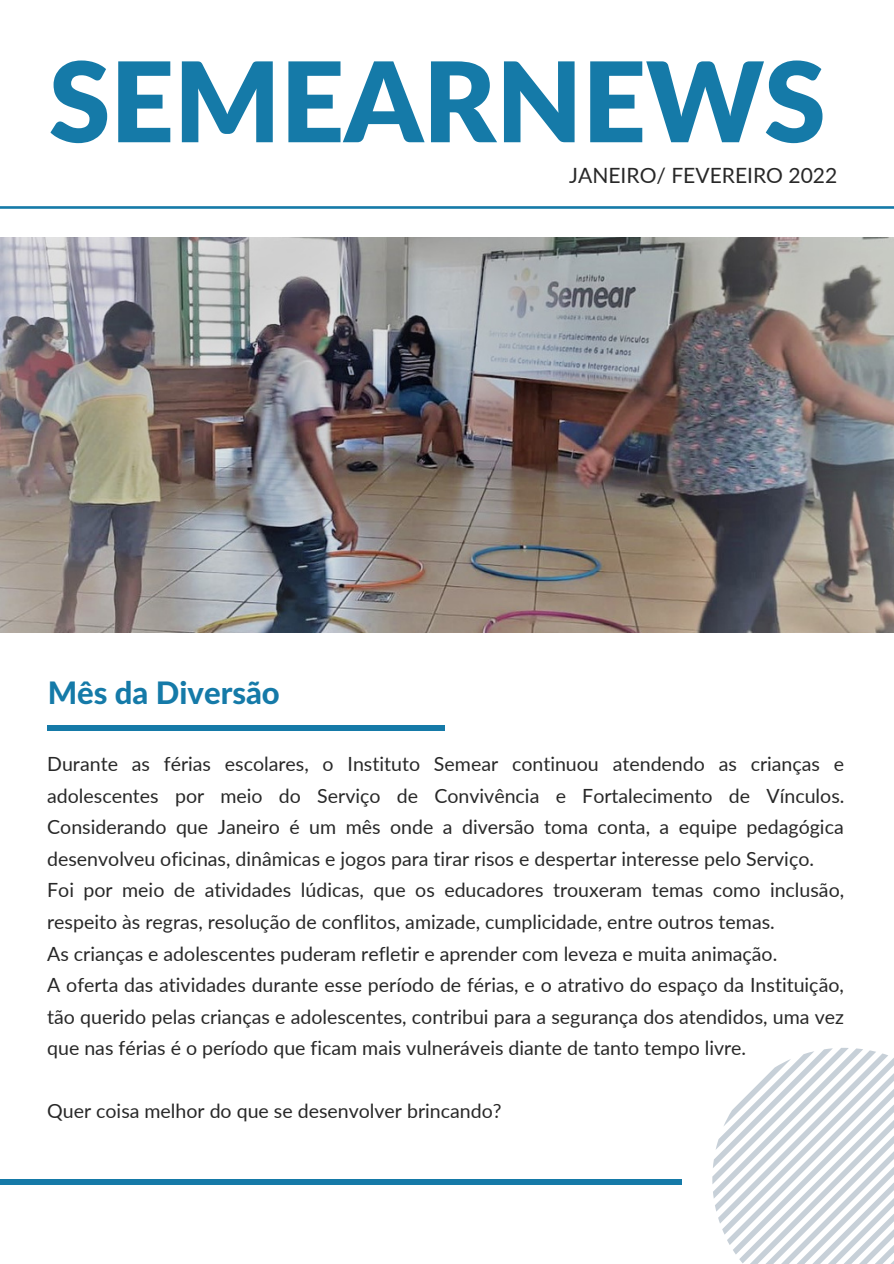
<style>
.page{position:relative;width:894px;height:1264px;background:#fff}
.page>*{position:absolute;margin:0;border:0;box-sizing:border-box;transform-origin:0 0}
.t1{font:900 111px "Lato Latin";color:#157aa8}
.t2{font:800 31.05px "Lato Latin";color:#157aa8}
.t3{font:21px "Lato";color:#282828}
.t4{font:19.5px/31.5px "Lato";color:#282828;text-align:justify}
</style>
<div class="page">
<svg style="left:0;top:206px;width:893px;height:3px;background:#318ab2"></svg>
<img style="left:0;top:237px;width:893px;height:395px">
<div style="left:47px;top:725px;width:397px;height:5px;background:#157aa8"></div>
<svg style="left:712px;top:1048px;width:181px;height:215px"></svg>
<div style="left:0;top:1179px;width:681px;height:5px;background:#157aa8"></div>
<p class="t1" style="left:49px;top:53px;width:778px">SEMEARNEWS</p>
<p class="t3" style="left:569px;top:162px;width:269px">JANEIRO/ FEVEREIRO 2022</p>
<p class="t2" style="left:48px;top:679px;width:233px">Mês da Diversão</p>
<p class="t4" style="left:47px;top:748px;width:798px">Durante as férias escolares, o Instituto Semear continuou atendendo as crianças e adolescentes por meio do Serviço de Convivência e Fortalecimento de Vínculos.<br>Considerando que Janeiro é um mês onde a diversão toma conta, a equipe pedagógica desenvolveu oficinas, dinâmicas e jogos para tirar risos e despertar interesse pelo Serviço.</p>
<p class="t4" style="left:47px;top:874px;width:798px">Foi por meio de atividades lúdicas, que os educadores trouxeram temas como inclusão, respeito às regras, resolução de conflitos, amizade, cumplicidade, entre outros temas.</p>
<p class="t4" style="left:47px;top:937px;width:731px">As crianças e adolescentes puderam refletir e aprender com leveza e muita animação.</p>
<p class="t4" style="left:47px;top:968px;width:798px">A oferta das atividades durante esse período de férias, e o atrativo do espaço da Instituição, tão querido pelas crianças e adolescentes, contribui para a segurança dos atendidos, uma vez que nas férias é o período que ficam mais vulneráveis diante de tanto tempo livre.</p>
<p class="t4" style="left:47px;top:1094px;width:456px">Quer coisa melhor do que se desenvolver brincando?</p>
</div>
